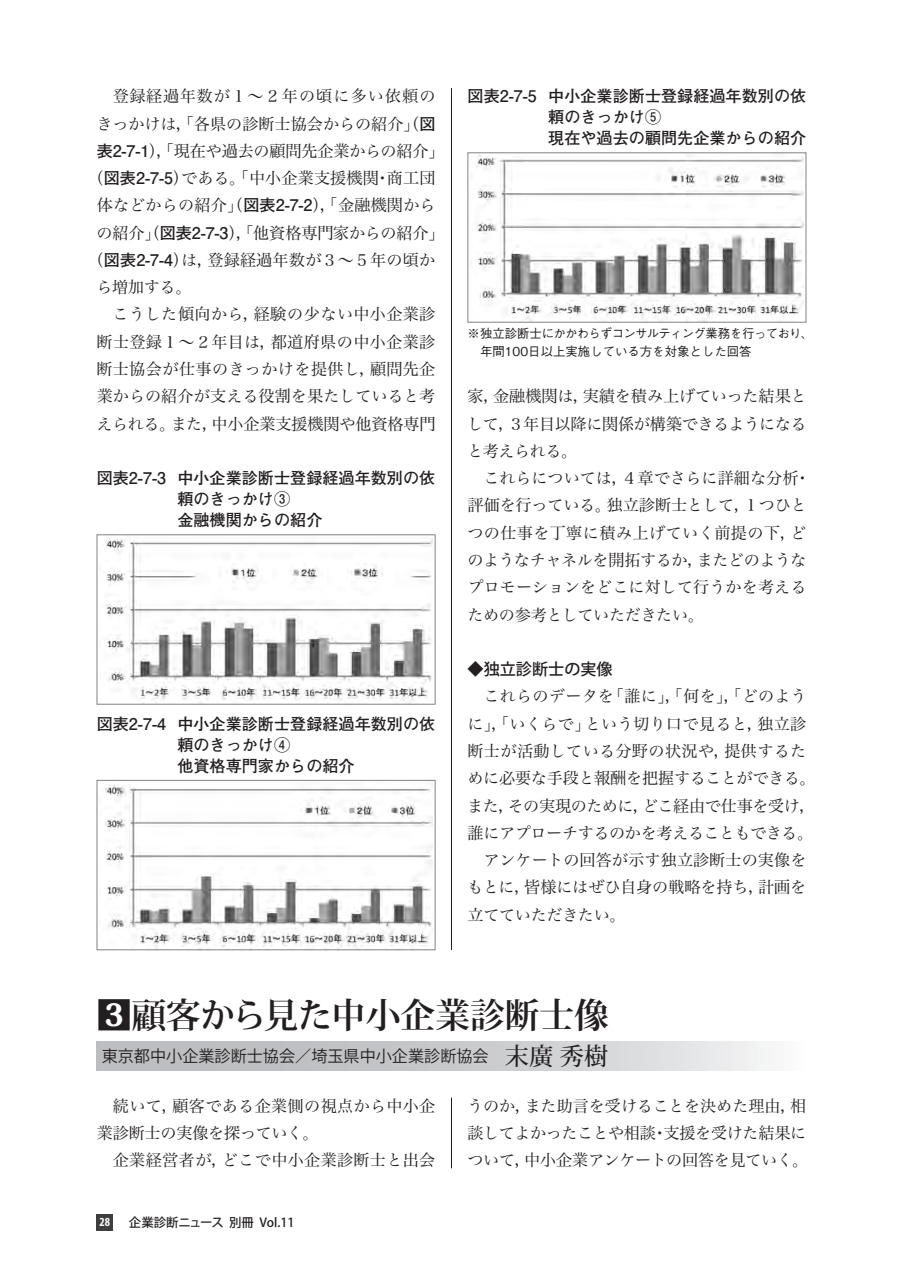
<style>
.page{position:relative;width:903px;height:1275px;background:#fff}
.page>*{position:absolute;margin:0;border:0;box-sizing:border-box;transform-origin:0 0}
.t1{font:700 34.65px "Koz Min Pro";color:#231f20}
.t2{font:16.1px/27.3px "Hira Min Pro W3";letter-spacing:-.005em;color:#231f20}
.t3{font:700 16.1px/21.2px "Futo Go B101 Pro";color:#231f20}
.t4{font:16.1px "Hira Min Pro W3";letter-spacing:.02em;color:#231f20}
.t5{font:16.1px/27.3px "Hira Min Pro W3";letter-spacing:.015em;color:#231f20}
.t6{font:16.1px "Hira Min Pro W3";letter-spacing:-.025em;color:#231f20}
.t7{font:16.1px "Koz Go Pro";color:#231f20}
.t8{font:16.1px "Hira Min Pro W3";letter-spacing:.065em;color:#231f20}
.t9{font:500 16.1px "Koz Go Pro";color:#231f20}
.t10{font:500 12.42px/17.3px "Gothic BBB Pro";color:#231f20}
.t11{font:500 12.42px "Koz Go Pro";color:#231f20}
.t12{font:700 condensed 12.42px "Myriad Pro";color:#fff}
.s1{font-family:"Futo Go B101 Pro";font-weight:700}
.s2{font-family:"Koz Min Pro";font-weight:500;font-size:24.15px}
</style>
<div class="page">
<div style="left:97px;top:1214px;width:16px;height:16px;background:#3e3e3f"></div>
<hr style="left:451px;top:88px;width:1px;height:862px;background:#231f20">
<hr style="left:451px;top:1098px;width:1px;height:70px;background:#231f20">
<div style="left:97px;top:1042px;width:709px;height:28px;background:linear-gradient(to right,#b1b2b5,#ededee)"></div>
<img style="left:105px;top:537px;width:327px;height:164px">
<img style="left:105px;top:784px;width:327px;height:164px">
<div style="left:97px;top:780px;width:338px;height:170px;border:1px solid #808285"></div>
<img style="left:476px;top:155px;width:327px;height:165px">
<p class="t8" style="left:113px;top:82px;width:324px">登録経過年数が１～２年の頃に多い依頼の</p>
<p class="t2" style="left:96px;top:108px;width:340px">きっかけは，「各県の診断士協会からの紹介」（<span class="s1">図</span></p>
<p class="t2" style="left:97px;top:136px;width:349px"><span class="s1">表2-7-1</span>），「現在や過去の顧問先企業からの紹介」</p>
<p class="t2" style="left:87px;top:163px;width:349px">（<span class="s1">図表2-7-5</span>）である。「中小企業支援機関・商工団</p>
<p class="t2" style="left:97px;top:190px;width:340px">体などからの紹介」（<span class="s1">図表2-7-2</span>），「金融機関から</p>
<p class="t2" style="left:97px;top:217px;width:349px">の紹介」（<span class="s1">図表2-7-3</span>），「他資格専門家からの紹介」</p>
<p class="t2" style="left:87px;top:245px;width:349px">（<span class="s1">図表2-7-4</span>）は，登録経過年数が３～５年の頃か</p>
<p class="t2" style="left:96px;top:272px;width:97px">ら増加する。</p>
<p class="t4" style="left:112px;top:301px;width:324px">こうした傾向から，経験の少ない中小企業診</p>
<p class="t4" style="left:97px;top:328px;width:340px">断士登録１～２年目は，都道府県の中小企業診</p>
<p class="t4" style="left:97px;top:355px;width:340px">断士協会が仕事のきっかけを提供し，顧問先企</p>
<p class="t2" style="left:97px;top:381px;width:340px">業からの紹介が支える役割を果たしていると考</p>
<p class="t2" style="left:96px;top:408px;width:340px">えられる。また，中小企業支援機関や他資格専門</p>
<p class="t3" style="left:177px;top:465px;width:259px;text-indent:-81px">図表2-7-3 中小企業診断士登録経過年数別の依頼のきっかけ③<br>金融機関からの紹介</p>
<p class="t3" style="left:177px;top:711px;width:259px;text-indent:-81px">図表2-7-4 中小企業診断士登録経過年数別の依頼のきっかけ④<br>他資格専門家からの紹介</p>
<p class="t3" style="left:548px;top:83px;width:259px;text-indent:-81px">図表2-7-5 中小企業診断士登録経過年数別の依頼のきっかけ⑤<br>現在や過去の顧問先企業からの紹介</p>
<p class="t10" style="left:480px;top:323px;width:335px;text-indent:-12px">※独立診断士にかかわらずコンサルティング業務を行っており、年間100日以上実施している方を対象とした回答</p>
<p class="t2" style="left:467px;top:381px;width:341px;text-align:justify">家，金融機関は，実績を積み上げていった結果として，３年目以降に関係が構築できるようになると考えられる。</p>
<p class="t2" style="left:467px;top:463px;width:345px;text-indent:16px">これらについては，４章でさらに詳細な分析・評価を行っている。独立診断士として，１つひとつの仕事を丁寧に積み上げていく前提の下，どのようなチャネルを開拓するか，またどのようなプロモーションをどこに対して行うかを考えるための参考としていただきたい。</p>
<p class="t9" style="left:468px;top:659px;width:147px">◆独立診断士の実像</p>
<p class="t5" style="left:483px;top:681px;width:325px">これらのデータを「誰に」，「何を」，「どのよう</p>
<p class="t2" style="left:467px;top:708px;width:340px">に」，「いくらで」という切り口で見ると，独立診</p>
<p class="t5" style="left:467px;top:736px;width:340px">断士が活動している分野の状況や，提供するた</p>
<p class="t2" style="left:467px;top:763px;width:350px">めに必要な手段と報酬を把握することができる。</p>
<p class="t6" style="left:467px;top:792px;width:350px">また，その実現のために，どこ経由で仕事を受け，</p>
<p class="t6" style="left:467px;top:819px;width:347px">誰にアプローチするのかを考えることもできる。</p>
<p class="t2" style="left:483px;top:845px;width:324px">アンケートの回答が示す独立診断士の実像を</p>
<p class="t2" style="left:467px;top:872px;width:341px">もとに，皆様にはぜひ自身の戦略を持ち，計画を</p>
<p class="t6" style="left:467px;top:901px;width:160px">立てていただきたい。</p>
<h1 class="t1" style="left:97px;top:990px;width:514px">3顧客から見た中小企業診断士像</h1>
<p class="t7" style="left:102px;top:1046px;width:508px">東京都中小企業診断士協会／埼玉県中小企業診断協会 <span class="s2">末廣 秀樹</span></p>
<p class="t5" style="left:97px;top:1091px;width:340px;text-indent:16px">続いて，顧客である企業側の視点から中小企業診断士の実像を探っていく。</p>
<p class="t4" style="left:113px;top:1146px;width:324px">企業経営者が，どこで中小企業診断士と出会</p>
<p class="t12" style="left:100px;top:1214px;width:12px">28</p>
<p class="t11" style="left:129px;top:1214px;width:167px">企業診断ニュース 別冊 Vol.11</p>
<p class="t2" style="left:467px;top:1090px;width:343px">うのか，また助言を受けることを決めた理由，相談してよかったことや相談・支援を受けた結果について，中小企業アンケートの回答を見ていく。</p>
</div>
